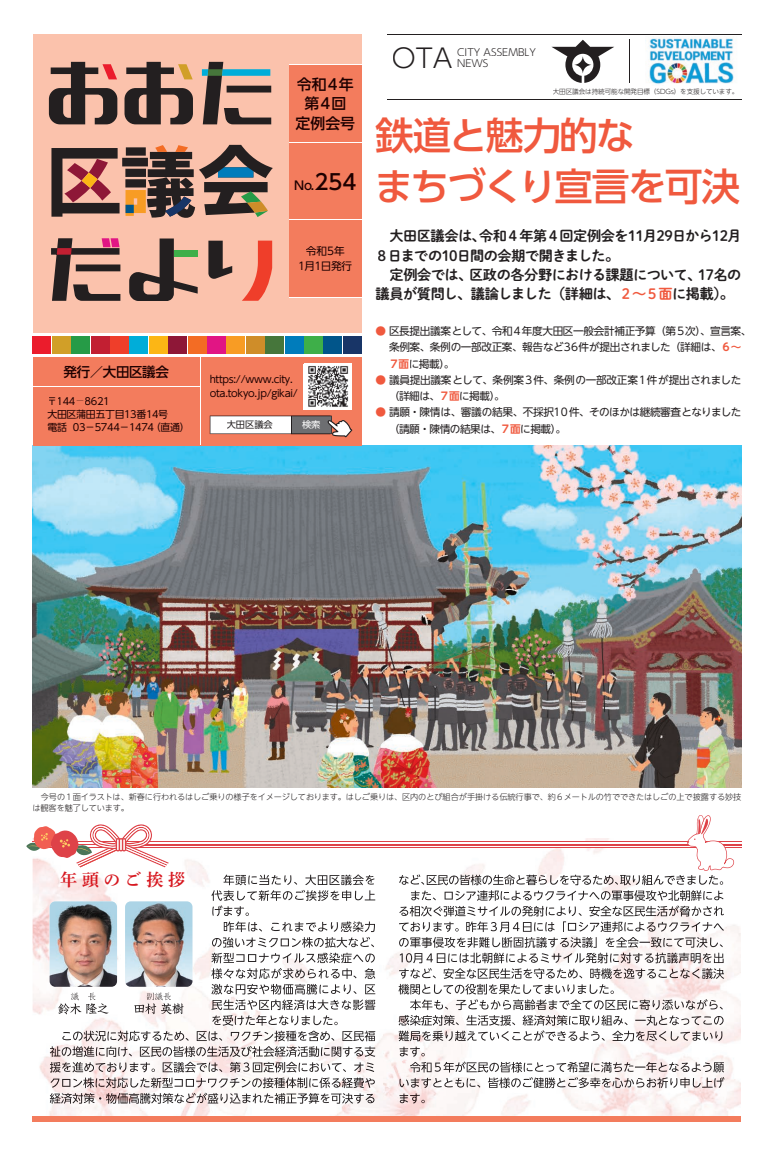
<style>
.page{position:relative;width:774px;height:1149px;background:#fff}
.page>*{position:absolute;margin:0;border:0;box-sizing:border-box;transform-origin:0 0}
.t1{font:500 38.3px/50.3px "UD Shin Go Pr 6 N";letter-spacing:-.045em;color:#f0593e}
.t2{font:300 26.2px "UD Shin Go Pr 6 N";color:#231f20}
.t3{font:500 21.3px "UD Shin Go Pr 6 N";color:#1d0000}
.t4{font:17px "P Shuei Min Pr 6 B";letter-spacing:.28em;color:#d7171f}
.t5{font:500 14.9px/19.1px "UD Shin Go NT Pr 6 N";letter-spacing:.04em;color:#1d0000;text-align:center}
.t6{font:14.2px/19.1px "P Shuei NM Go Std B";letter-spacing:-.04em;color:#231f20}
.t7{font:500 13.5px "UD Shin Go NT Pr 6 N";letter-spacing:-.025em;color:#1d0000}
.t8{font:500 12px "UD Shin Go Pr 6 N";color:#1d0000}
.t9{font:10.6px/16.3px "UD Shin Go NT Pr 6 N";letter-spacing:-.035em;color:#231f20}
.t10{font:10.6px/15.6px "UD Shin Go Pr 6 N";letter-spacing:-.02em;color:#1d0000;text-align:center}
.t11{font:9.9px/13.1px "UD Shin Go NT Pr 6 N";letter-spacing:-.03em;color:#1d0000}
.t12{font:300 9.9px "UD Shin Go Pr 6 N";color:#231f20}
.t13{font:9.2px "UD Shin Go Pr 6 N";color:#231f20}
.t14{font:9.2px "UD Shin Go Pr 6 N";color:#fff}
.t15{font:300 8.1px/11.3px "UD Shin Go NT Pr 6 N";letter-spacing:-.01em;color:#231f20}
.t16{font:300 6.6px "UD Shin Go NT Pr 6 N";letter-spacing:-.015em;color:#231f20}
.s1{font-size:12px}
.s2{color:#f0593e}
.s3{font-family:"UD Shin Go NT Pr 6 N De";font-weight:700;color:#f0593e}
</style>
<div class="page">
<img style="left:33px;top:838px;width:708px;height:277px">
<hr style="left:121px;top:846px;width:620px;height:1px;background:#de4248">
<hr style="left:121px;top:845px;width:620px;height:1px;background:#fff">
<hr style="left:121px;top:843px;width:620px;height:2px;background:#de4248">
<hr style="left:121px;top:840px;width:620px;height:2px;background:#de4248">
<hr style="left:121px;top:842px;width:620px;height:1px;background:#fff">
<img style="left:33px;top:445px;width:708px;height:341px">
<svg style="left:551px;top:40px;width:63px;height:43px"></svg>
<hr style="left:387px;top:34px;width:354px;height:1px;background:#231f20">
<hr style="left:387px;top:99px;width:354px;height:1px;background:#231f20">
<img style="left:645px;top:37px;width:89px;height:48px">
<hr style="left:629px;top:40px;width:1px;height:43px;background:#231f20">
<div style="left:33px;top:356px;width:328px;height:89px;background:#f37c5d"></div>
<div style="left:33px;top:34px;width:328px;height:298px;background:#fbc2ac"></div>
<div style="left:289px;top:64px;width:72px;height:233px;background:#f37c5d"></div>
<hr style="left:289px;top:64px;width:80px;height:1px;background:#fff">
<hr style="left:289px;top:142px;width:80px;height:1px;background:#fff">
<hr style="left:289px;top:219px;width:80px;height:1px;background:#fff">
<hr style="left:289px;top:297px;width:80px;height:1px;background:#fff">
<div style="left:303px;top:364px;width:48px;height:45px;background:#fff"></div>
<img style="left:308px;top:366px;width:41px;height:41px">
<svg style="left:210px;top:415px;width:142px;height:22px"></svg>
<hr style="left:31px;top:386px;width:169px;height:1px;background:#fff">
<hr style="left:200px;top:356px;width:1px;height:88px;background:#fff">
<div style="left:246px;top:336px;width:18px;height:17px;background:#cf8d29"></div>
<div style="left:52px;top:336px;width:19px;height:17px;background:#d19f28"></div>
<div style="left:168px;top:336px;width:19px;height:17px;background:#8e1737"></div>
<div style="left:110px;top:336px;width:19px;height:17px;background:#ef3e2a"></div>
<div style="left:323px;top:336px;width:19px;height:17px;background:#01558a"></div>
<div style="left:91px;top:336px;width:18px;height:17px;background:#c21f32"></div>
<div style="left:207px;top:336px;width:19px;height:17px;background:#e11584"></div>
<div style="left:343px;top:336px;width:18px;height:17px;background:#183567"></div>
<div style="left:149px;top:336px;width:18px;height:17px;background:#fcb615"></div>
<div style="left:227px;top:336px;width:18px;height:17px;background:#f89c24"></div>
<div style="left:265px;top:336px;width:19px;height:17px;background:#46763b"></div>
<div style="left:130px;top:336px;width:18px;height:17px;background:#00add9"></div>
<div style="left:285px;top:336px;width:18px;height:17px;background:#007cbb"></div>
<div style="left:304px;top:336px;width:19px;height:17px;background:#3eaf49"></div>
<div style="left:188px;top:336px;width:18px;height:17px;background:#f36c24"></div>
<div style="left:71px;top:336px;width:19px;height:17px;background:#269b47"></div>
<div style="left:33px;top:336px;width:18px;height:17px;background:#eb1c2c"></div>
<svg style="left:49px;top:62px;width:68px;height:62px"></svg>
<svg style="left:124px;top:62px;width:69px;height:62px"></svg>
<svg style="left:202px;top:62px;width:69px;height:62px"></svg>
<svg style="left:51px;top:145px;width:222px;height:73px"></svg>
<svg style="left:129px;top:238px;width:69px;height:62px"></svg>
<div style="left:174px;top:250px;width:24px;height:7px;background:#3eaf49"></div>
<svg style="left:208px;top:240px;width:24px;height:39px"></svg>
<svg style="left:242px;top:240px;width:30px;height:60px"></svg>
<svg style="left:51px;top:238px;width:69px;height:62px"></svg>
<div style="left:33px;top:1115px;width:708px;height:6px;background:#f37c5d"></div>
<img style="left:211px;top:874px;width:163px;height:11px">
<img style="left:211px;top:889px;width:164px;height:11px">
<img style="left:212px;top:905px;width:37px;height:11px">
<img style="left:211px;top:921px;width:164px;height:10px">
<img style="left:212px;top:936px;width:162px;height:11px">
<img style="left:211px;top:952px;width:164px;height:10px">
<img style="left:211px;top:967px;width:164px;height:11px">
<img style="left:211px;top:983px;width:164px;height:11px">
<img style="left:211px;top:999px;width:164px;height:10px">
<img style="left:212px;top:1014px;width:126px;height:11px">
<img style="left:50px;top:1030px;width:325px;height:10px">
<img style="left:50px;top:1045px;width:325px;height:11px">
<img style="left:50px;top:1061px;width:324px;height:11px">
<img style="left:50px;top:1077px;width:325px;height:10px">
<img style="left:50px;top:1092px;width:324px;height:11px">
<img style="left:399px;top:874px;width:324px;height:11px">
<img style="left:398px;top:889px;width:325px;height:11px">
<img style="left:399px;top:905px;width:325px;height:11px">
<img style="left:399px;top:921px;width:325px;height:10px">
<img style="left:399px;top:936px;width:324px;height:11px">
<img style="left:400px;top:952px;width:323px;height:11px">
<img style="left:399px;top:967px;width:325px;height:11px">
<img style="left:398px;top:983px;width:216px;height:11px">
<img style="left:398px;top:998px;width:325px;height:11px">
<img style="left:398px;top:1014px;width:325px;height:11px">
<img style="left:399px;top:1029px;width:323px;height:12px">
<img style="left:399px;top:1046px;width:26px;height:10px">
<img style="left:398px;top:1061px;width:326px;height:11px">
<img style="left:399px;top:1076px;width:325px;height:11px">
<img style="left:399px;top:1093px;width:26px;height:10px">
<img style="left:71px;top:992px;width:25px;height:7px">
<img style="left:58px;top:1002px;width:51px;height:11px">
<img style="left:147px;top:992px;width:24px;height:7px">
<img style="left:134px;top:1002px;width:50px;height:11px">
<img style="left:125px;top:901px;width:67px;height:85px">
<img style="left:50px;top:901px;width:67px;height:85px">
<svg style="left:686px;top:815px;width:48px;height:56px"></svg>
<svg style="left:26px;top:824px;width:143px;height:43px"></svg>
<h2 class="t2" style="left:392px;top:37px;width:62px">OTA</h2>
<p class="t12" style="left:457px;top:44px;width:80px">CITY ASSEMBLY</p>
<p class="t12" style="left:457px;top:56px;width:33px">NEWS</p>
<h3 class="t5" style="left:296px;top:75px;width:61px">令和4年第4回定例会号</h3>
<h3 class="t3" style="left:311px;top:164px;width:47px"><span class="s1">.</span>254</h3>
<p class="t8" style="left:294px;top:175px;width:20px">No</p>
<p class="t16" style="left:553px;top:86px;width:187px">大田区議会は持続可能な開発目標（SDGs）を支援しています。</p>
<h1 class="t1" style="left:375px;top:110px;width:367px">鉄道と魅力的な<br>まちづくり宣言を可決</h1>
<p class="t10" style="left:298px;top:242px;width:56px">令和5年<br>1月1日発行</p>
<h3 class="t6" style="left:479px;top:226px;width:264px">令和４年第４回定例会を11月29日から12月</h3>
<h3 class="t6" style="left:375px;top:226px;width:246px">　大田区議会は、<br>８日までの10日間の会期で開きました。</h3>
<h3 class="t6" style="left:376px;top:264px;width:360px">　定例会では、<br>議員が質問し、議論しました（詳細は、<span class="s2">２～５面</span>に掲載。(</h3>
<h3 class="t6" style="left:469px;top:264px;width:234px">区政の各分野における課題について、</h3>
<h3 class="t6" style="left:698px;top:264px;width:45px">17名の</h3>
<p class="t7" style="left:64px;top:361px;width:107px">発行／大田区議会</p>
<p class="t11" style="left:47px;top:394px;width:123px">〒144−8621<br>大田区蒲田五丁目13番14号</p>
<p class="t11" style="left:151px;top:420px;width:40px">（直通）</p>
<p class="t11" style="left:47px;top:420px;width:21px">電話</p>
<p class="t11" style="left:73px;top:420px;width:83px">03−5744−1474</p>
<p class="t11" style="left:210px;top:371px;width:90px;line-height:14.2px">https://www.city. ota.tokyo j p. /gikai/</p>
<p class="t13" style="left:227px;top:417px;width:48px">大田区議会</p>
<p class="t14" style="left:302px;top:417px;width:20px">検索</p>
<p class="t9" style="left:389px;top:322px;width:364px;text-indent:-13px"><span class="s2">●</span> 区長提出議案として、令和４年度大田区一般会計補正予算（第５次）、宣言案、条例案、条例の一部改正案、報告など36件が提出されました（詳細は、<span class="s3">６~<br>７面</span>に掲載。(</p>
<p class="t9" style="left:389px;top:371px;width:354px;text-indent:-13px"><span class="s2">●</span> 議員提出議案として、条例案３件、条例の一部改正案１件が提出されました（詳細は、<span class="s3">７面</span>に掲載。(</p>
<p class="t9" style="left:389px;top:404px;width:354px;text-indent:-13px"><span class="s2">●</span> 請願・陳情は、審議の結果、不採択10件、そのほかは継続審査となりました（請願・陳情の結果は、<span class="s3">７面</span>に掲載。(</p>
<p class="t15" style="left:33px;top:790px;width:710px">　今号の１面イラストは、新春に行われるはしご乗りの様子をイメージしております。はしご乗りは、区内のとび組合が手掛ける伝統行事で、約６メートルの竹でできたはしごの上で披露する妙技は観客を魅了しています。</p>
<h3 class="t4" style="left:60px;top:869px;width:126px">年頭のご挨拶</h3>
</div>
